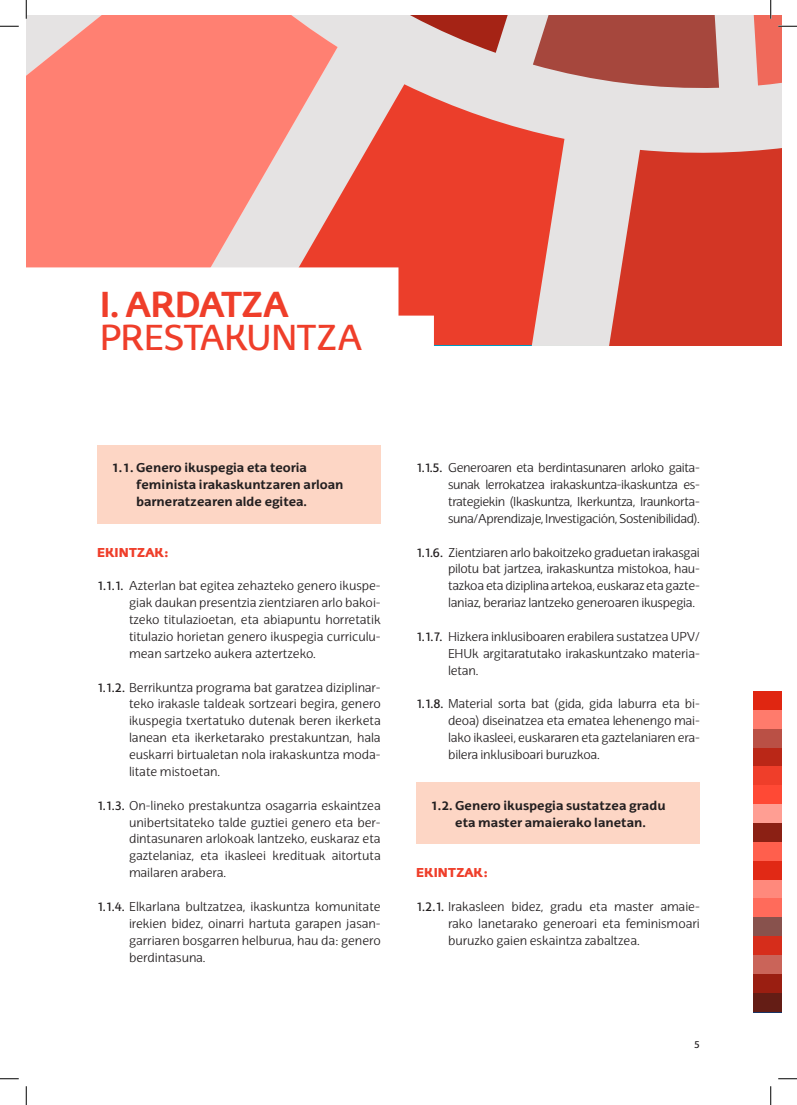
<style>
.page{position:relative;width:797px;height:1105px;background:#fff}
.page>*{position:absolute;margin:0;border:0;box-sizing:border-box;transform-origin:0 0}
.t1{font:35px "EHU Sans";letter-spacing:-.03em;color:#ef3e2a}
.t2{font:700 35px "EHU Sans";letter-spacing:-.025em;color:#ef3e2a}
.t3{font:300 12.5px/16.9px "EHU Sans";letter-spacing:-.01em;color:#231f20;text-align:justify}
.t4{font:700 12.5px/16.9px "EHU Sans";color:#231f20}
.t5{font:900 12.5px "EHU Sans";color:#ef3e2a}
.t6{font:10px "EHU Serif";color:#231f20}
.s1{font-weight:400}
</style>
<div class="page">
<svg style="left:753px;top:691px;width:28px;height:321px;background:#cf4a3c"></svg>
<svg style="left:26px;top:16px;width:755px;height:329px;background:#e48379"></svg>
<div style="left:97px;top:445px;width:284px;height:79px;background:#fdd6c5"></div>
<div style="left:416px;top:782px;width:283px;height:62px;background:#fdd6c5"></div>
<svg style="left:26px;top:267px;width:408px;height:79px"></svg>
<svg style="left:0;top:25px;width:19px;height:2px"></svg>
<svg style="left:0;top:1078px;width:19px;height:1px"></svg>
<svg style="left:778px;top:1078px;width:19px;height:1px"></svg>
<svg style="left:25px;top:0;width:128px;height:207px;background:#fc9387"></svg>
<svg style="left:25px;top:1086px;width:2px;height:19px"></svg>
<svg style="left:741px;top:0;width:56px;height:85px"></svg>
<svg style="left:770px;top:1086px;width:1px;height:19px"></svg>
<h1 class="t2" style="left:100px;top:282px;width:191px">I. ARDATZA</h1>
<h1 class="t1" style="left:100px;top:316px;width:264px">PRESTAKUNTZA</h1>
<p class="t4" style="left:136px;top:459px;width:209px;text-indent:-25px">1.1. Genero ikuspegia eta teoria feminista irakaskuntzaren arloan barneratzearen alde egitea.</p>
<p class="t5" style="left:97px;top:544px;width:73px">EKINTZAK:</p>
<p class="t3" style="left:129px;top:577px;width:253px;text-indent:-32px"><span class="s1">1.1.1.</span> Azterlan bat egitea zehazteko genero ikuspe&shy;giak daukan presentzia zientziaren arlo bakoi&shy;tzeko titulazioetan, eta abiapuntu horretatik titulazio horietan genero ikuspegia curriculu&shy;mean sartzeko aukera aztertzeko.</p>
<p class="t3" style="left:129px;top:678px;width:253px;text-indent:-32px"><span class="s1">1.1.2.</span> Berrikuntza programa bat garatzea diziplinar&shy;teko irakasle taldeak sortzeari begira, genero ikuspegia txertatuko dutenak beren ikerketa lanean eta ikerketarako prestakuntzan, hala euskarri birtualetan nola irakaskuntza moda&shy;litate mistoetan.</p>
<p class="t3" style="left:129px;top:797px;width:253px;text-indent:-32px"><span class="s1">1.1.3.</span> On-lineko prestakuntza osagarria eskaintzea unibertsitateko talde guztiei genero eta ber&shy;dintasunaren arlokoak lantzeko, euskaraz eta gaztelaniaz, eta ikasleei kredituak aitortuta mailaren arabera.</p>
<p class="t3" style="left:129px;top:898px;width:253px;text-indent:-32px"><span class="s1">1.1.4.</span> Elkarlana bultzatzea, ikaskuntza komunitate irekien bidez, oinarri hartuta garapen jasan&shy;garriaren bosgarren helburua, hau da: genero berdintasuna.</p>
<p class="t3" style="left:448px;top:459px;width:253px;text-indent:-32px"><span class="s1">1.1.5.</span> Generoaren eta berdintasunaren arloko gaita&shy;sunak lerrokatzea irakaskuntza-ikaskuntza es&shy;trategiekin (Ikaskuntza, Ikerkuntza, Iraunkorta&shy;suna/Aprendizaje, Investigación, Sostenibilidad).</p>
<p class="t3" style="left:448px;top:543px;width:253px;text-indent:-32px"><span class="s1">1.1.6.</span> Zientziaren arlo bakoitzeko graduetan irakasgai pilotu bat jartzea, irakaskuntza mistokoa, hau&shy;tazkoa eta diziplina artekoa, euskaraz eta gazte&shy;laniaz, berariaz lantzeko generoaren ikuspegia.</p>
<p class="t3" style="left:448px;top:628px;width:253px;text-indent:-32px"><span class="s1">1.1.7.</span> Hizkera inklusiboaren erabilera sustatzea UPV/ EHUk argitaratutako irakaskuntzako materia&shy;letan.</p>
<p class="t3" style="left:448px;top:695px;width:253px;text-indent:-32px"><span class="s1">1.1.8.</span> Material sorta bat (gida, gida laburra eta bi&shy;deoa) diseinatzea eta ematea lehenengo mai&shy;lako ikasleei, euskararen eta gaztelaniaren era&shy;bilera inklusiboari buruzkoa.</p>
<p class="t4" style="left:430px;top:796px;width:237px;text-align:center">1.2. Genero ikuspegia sustatzea gradu eta master amaierako lanetan.</p>
<p class="t5" style="left:416px;top:864px;width:73px">EKINTZAK:</p>
<p class="t3" style="left:448px;top:898px;width:253px;text-indent:-32px"><span class="s1">1.2.1.</span> Irakasleen bidez, gradu eta master amaie&shy;rako lanetarako generoari eta feminismoari buruzko gaien eskaintza zabaltzea.</p>
<p class="t6" style="left:694px;top:1038px;width:7px">5</p>
</div>
